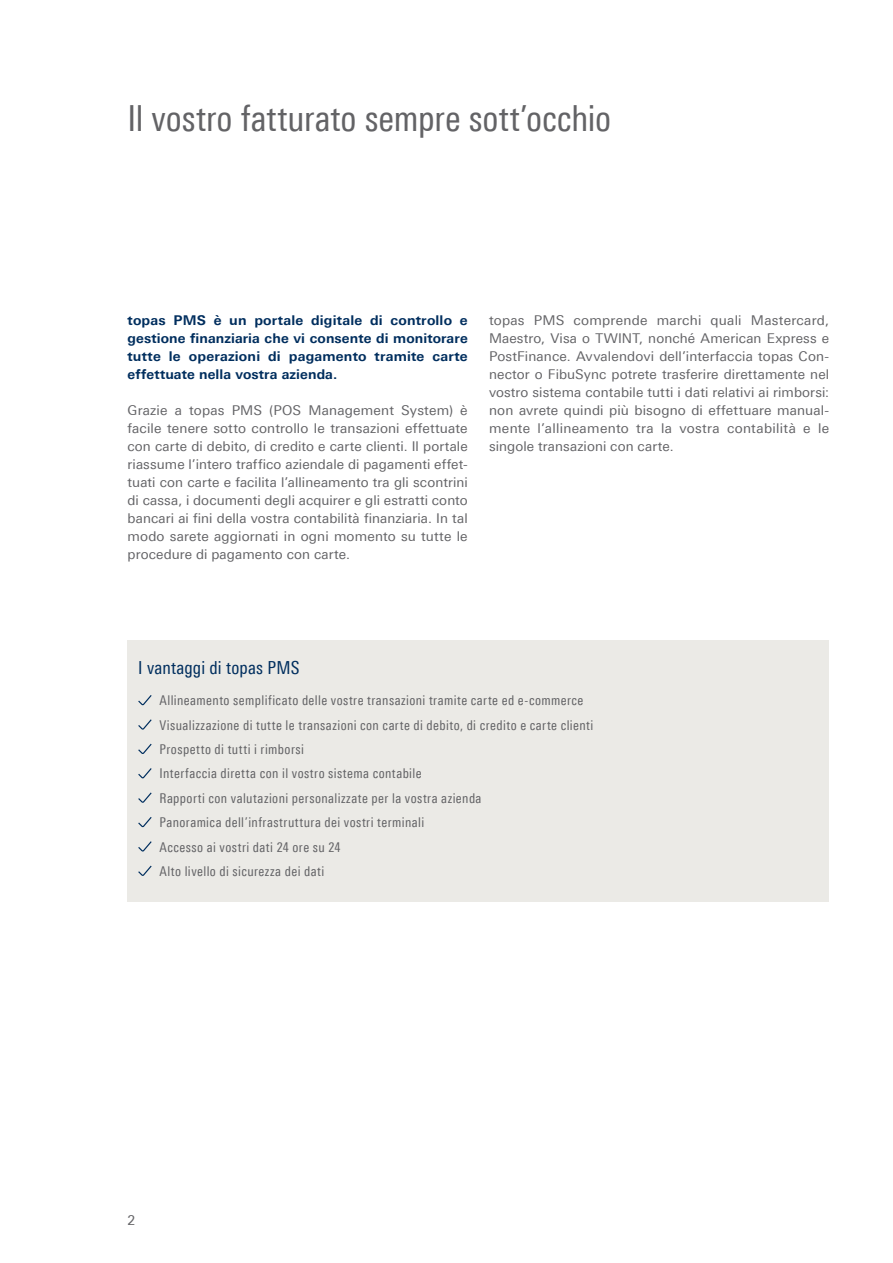
<style>
.page{position:relative;width:893px;height:1263px;background:#fff}
.page>*{position:absolute;margin:0;border:0;box-sizing:border-box;transform-origin:0 0}
.t1{font:36px "Linotype Univers 420 Cn";color:#636366}
.t2{font:18px "Linotype Univers 420 Cn";letter-spacing:.005em;color:#002e5e}
.t3{font:13.5px/18px "Linotype Univers 430";letter-spacing:.01em;color:#636366;text-align:justify}
.t4{font:13.5px/24.5px "Linotype Univers 420 Cn";letter-spacing:.035em;color:#636366}
.t5{font:700 13.5px/18px "Linotype Univers 630";letter-spacing:.01em;color:#002e5e;text-align:justify}
</style>
<div class="page">
<div style="left:128px;top:640px;width:701px;height:261px;background:#ebeae6"></div>
<svg style="left:138px;top:695px;width:14px;height:10px"></svg>
<svg style="left:138px;top:719px;width:14px;height:11px"></svg>
<svg style="left:138px;top:744px;width:14px;height:10px"></svg>
<svg style="left:138px;top:768px;width:14px;height:10px"></svg>
<svg style="left:138px;top:792px;width:14px;height:11px"></svg>
<svg style="left:138px;top:817px;width:14px;height:10px"></svg>
<svg style="left:138px;top:841px;width:14px;height:10px"></svg>
<svg style="left:138px;top:866px;width:14px;height:10px"></svg>
<h1 class="t1" style="left:128px;top:98px;width:485px">Il vostro fatturato sempre sott’occhio</h1>
<p class="t5" style="left:128px;top:311px;width:342px">topas PMS è un portale digitale di controllo e gestione finanziaria che vi consente di monitorare tutte le operazioni di pagamento tramite carte effettuate nella vostra azienda.</p>
<p class="t3" style="left:128px;top:401px;width:342px">Grazie a topas PMS (POS Management System) è facile tenere sotto controllo le transazioni effettuate con carte di debito, di credito e carte clienti. Il portale riassume l’intero traffico aziendale di pagamenti effet&shy;tuati con carte e facilita l’allineamento tra gli scontrini di cassa, i documenti degli acquirer e gli estratti conto bancari ai fini della vostra contabilità finanziaria. In tal modo sarete aggiornati in ogni momento su tutte le procedure di pagamento con carte.</p>
<p class="t3" style="left:489px;top:311px;width:342px">topas PMS comprende marchi quali Mastercard, Maestro, Visa o TWINT, nonché American Express e PostFinance. Avvalendovi dell’interfaccia topas Con&shy;nector o FibuSync potrete trasferire direttamente nel vostro sistema contabile tutti i dati relativi ai rimborsi: non avrete quindi più bisogno di effettuare manual&shy;mente l’allineamento tra la vostra contabilità e le singole transazioni con carte.</p>
<h2 class="t2" style="left:138px;top:657px;width:163px">I vantaggi di topas PMS</h2>
<p class="t4" style="left:159px;top:688px;width:435px">Allineamento semplificato delle vostre transazioni tramite carte ed e-commerce Visualizzazione di tutte le transazioni con carte di debito, di credito e carte clienti Prospetto di tutti i rimborsi<br>Interfaccia diretta con il vostro sistema contabile<br>Rapporti con valutazioni personalizzate per la vostra azienda<br>Panoramica dell’infrastruttura dei vostri terminali<br>Accesso ai vostri dati 24 ore su 24<br>Alto livello di sicurezza dei dati</p>
<p class="t3" style="left:128px;top:1211px;width:9px">2</p>
</div>
